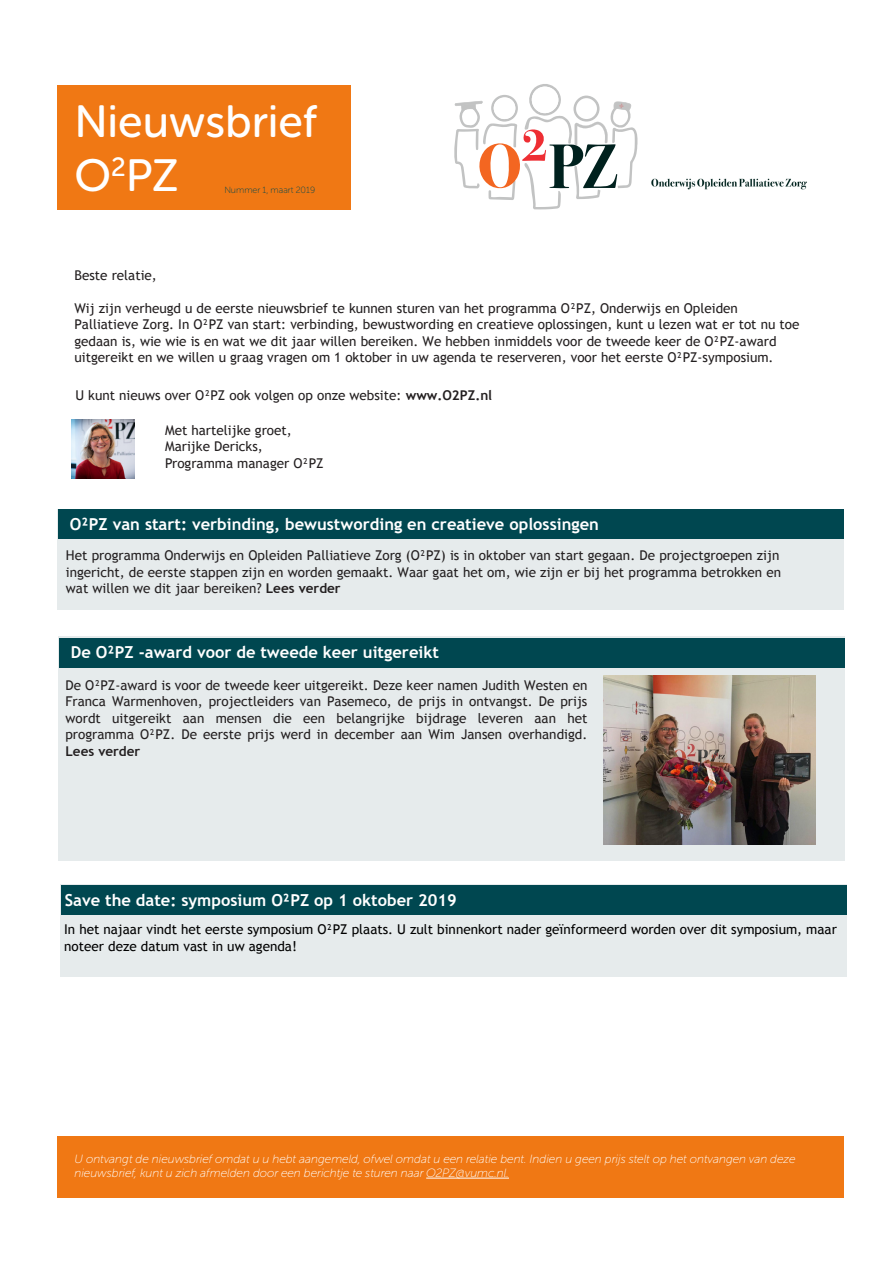
<style>
.page{position:relative;width:893px;height:1263px;background:#fff}
.page>*{position:absolute;margin:0;border:0;box-sizing:border-box;transform-origin:0 0}
.t1{font:45px "Museo Sans Rounded 500";color:#fff}
.plat{font:700 16.5px "Trebuchet MS";color:#fff}
.plat-2{font:13.5px/16.5px "Trebuchet MS";color:#231f20}
.t2{font:13.5px/16.2px "Trebuchet MS";color:#000}
.plat-3{font:italic 12px/14.4px "Museo Sans Rounded 100";color:#fff}
.plat-4{font:9px "Museo Sans Rounded 100";color:#004750}
.s1{font-weight:700}
</style>
<div class="page">
<div style="left:57px;top:509px;width:787px;height:100px;background:#e6ebec"></div>
<div style="left:58px;top:509px;width:786px;height:30px;background:#004750"></div>
<div style="left:58px;top:636px;width:786px;height:225px;background:#e6ebec"></div>
<div style="left:59px;top:638px;width:786px;height:30px;background:#004750"></div>
<div style="left:58px;top:85px;width:293px;height:124px;background:#f07814"></div>
<img style="left:652px;top:178px;width:155px;height:12px">
<svg style="left:454px;top:84px;width:183px;height:125px"></svg>
<div style="left:57px;top:1136px;width:787px;height:62px;background:#f07814"></div>
<hr style="left:426px;top:1178px;width:83px;height:1px;background:#fff">
<img style="left:72px;top:420px;width:62px;height:58px">
<img style="left:604px;top:675px;width:212px;height:169px">
<div style="left:60px;top:884px;width:786px;height:92px;background:#e6ebec"></div>
<div style="left:61px;top:885px;width:786px;height:30px;background:#004750"></div>
<p class="t1" style="left:74px;top:97px;width:244px">Nieuwsbrief</p>
<p class="t1" style="left:74px;top:151px;width:106px">O<sup>2</sup>PZ</p>
<p class="plat-4" style="left:224px;top:185px;width:92px">Nummer 1, maart 2019</p>
<p class="plat-2" style="left:74px;top:266px;width:84px">Beste relatie,</p>
<p class="plat-2" style="left:74px;top:299px;width:726px">Wij zijn verheugd u de eerste nieuwsbrief te kunnen sturen van het programma O²PZ, Onderwijs en Opleiden Palliatieve Zorg. In O²PZ van start: verbinding, bewustwording en creatieve oplossingen, kunt u lezen wat er tot nu toe gedaan is, wie wie is en wat we dit jaar willen bereiken. We hebben inmiddels voor de tweede keer de O²PZ-award uitgereikt en we willen u graag vragen om 1 oktober in uw agenda te reserveren, voor het eerste O²PZ-symposium.</p>
<p class="plat-2" style="left:75px;top:386px;width:418px">U kunt nieuws over O²PZ ook volgen op onze website: <span class="s1">www.O2PZ.nl</span></p>
<p class="plat-2" style="left:165px;top:421px;width:160px">Met hartelijke groet,<br>Marijke Dericks,<br>Programma manager O²PZ</p>
<p class="plat" style="left:70px;top:514px;width:531px">O²PZ van start: verbinding, bewustwording en creatieve oplossingen</p>
<p class="plat-2" style="left:66px;top:547px;width:717px">Het programma Onderwijs en Opleiden Palliatieve Zorg (O²PZ) is in oktober van start gegaan. De projectgroepen zijn ingericht, de eerste stappen zijn en worden gemaakt. Waar gaat het om, wie zijn er bij het programma betrokken en wat willen we dit jaar bereiken? <span class="s1">Lees verder</span></p>
<p class="plat" style="left:71px;top:642px;width:370px">De O²PZ -award voor de tweede keer uitgereikt</p>
<p class="plat-2" style="left:65px;top:676px;width:523px;text-align:justify">De O²PZ-award is voor de tweede keer uitgereikt. Deze keer namen Judith Westen en Franca Warmenhoven, projectleiders van Pasemeco, de prijs in ontvangst. De prijs wordt uitgereikt aan mensen die een belangrijke bijdrage leveren aan het programma O²PZ. De eerste prijs werd in december aan Wim Jansen overhandigd.<br><span class="s1">Lees verder</span></p>
<p class="plat" style="left:65px;top:890px;width:394px">Save the date: symposium O²PZ op 1 oktober 2019</p>
<p class="t2" style="left:64px;top:921px;width:774px">In het najaar vindt het eerste symposium O²PZ plaats. U zult binnenkort nader geïnformeerd worden over dit symposium, maar noteer deze datum vast in uw agenda!</p>
<p class="plat-3" style="left:74px;top:1151px;width:723px">U ontvangt de nieuwsbrief omdat u u hebt aangemeld, ofwel omdat u een relatie bent. Indien u geen prijs stelt op het ontvangen van deze nieuwsbrief, kunt u zich afmelden door een berichtje te sturen naar O2PZ@vumc.nl.</p>
</div>
